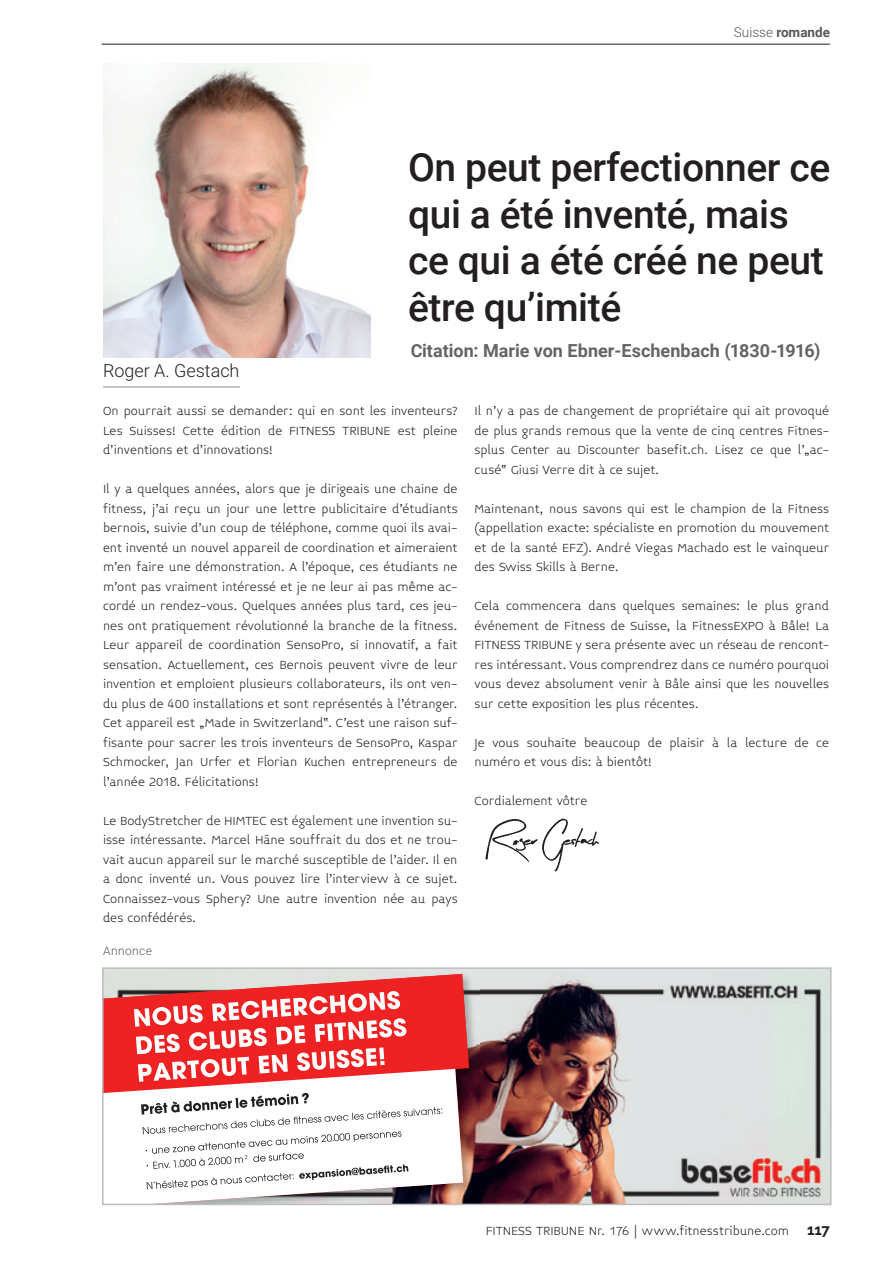
<style>
.page{position:relative;width:893px;height:1263px;background:#fff}
.page>*{position:absolute;margin:0;border:0;box-sizing:border-box;transform-origin:0 0}
.Titulli{font:500 39px/46.8px "Roboto";letter-spacing:-.01em;color:#231f20}
.t1{font:700 18px "Roboto";color:#231f20}
.t2{font:300 18px "Roboto";color:#231f20}
.Teksti_baze{font:300 13.5px/19.5px "Midiet Sans";letter-spacing:-.005em;color:#231f20;text-align:justify}
.t3{font:700 13.5px "Roboto";color:#57585a}
.Article_Body_Text{font:300 12px "Roboto";letter-spacing:.035em;color:#57585a}
.s1{font-weight:300}
.s2{font-family:"Raleway";font-weight:700;font-size:15px}
</style>
<div class="page">
<hr style="left:102px;top:44px;width:728px;height:1px;background:#231f20">
<img style="left:103px;top:64px;width:267px;height:293px">
<hr style="left:103px;top:386px;width:137px;height:2px;background:#b2b3b7">
<img style="left:105px;top:970px;width:723px;height:232px">
<svg style="left:105px;top:1189px;width:358px;height:13px"></svg>
<svg style="left:105px;top:974px;width:393px;height:215px"></svg>
<div style="left:102px;top:967px;width:729px;height:238px;border:2px solid #bcbdc0"></div>
<svg style="left:485px;top:819px;width:114px;height:52px"></svg>
<p class="t3" style="left:734px;top:23px;width:98px"><span class="s1">Suisse</span> romande</p>
<p class="Titulli" style="left:408px;top:142px;width:424px">On peut perfectionner ce qui a été inventé, mais ce qui a été créé ne peut être qu’imité</p>
<p class="t2" style="left:103px;top:358px;width:138px">Roger A. Gestach</p>
<h2 class="t1" style="left:410px;top:338px;width:412px">Citation: Marie von Ebner-Eschenbach (1830-1916)</h2>
<p class="Teksti_baze" style="left:103px;top:401px;width:356px">On pourrait aussi se demander: qui en sont les inventeurs?<br>Les Suisses! Cette édition de FITNESS TRIBUNE est pleine d’inventions et d’innovations!</p>
<p class="Teksti_baze" style="left:103px;top:479px;width:356px">Il y a quelques années, alors que je dirigeais une chaine de fitness, j’ai reçu un jour une lettre publicitaire d’étudiants bernois, suivie d’un coup de téléphone, comme quoi ils avai&shy;ent inventé un nouvel appareil de coordination et aimeraient m’en faire une démonstration. A l’époque, ces étudiants ne m’ont pas vraiment intéressé et je ne leur ai pas même ac&shy;cordé un rendez-vous. Quelques années plus tard, ces jeu&shy;nes ont pratiquement révolutionné la branche de la fitness.<br>Leur appareil de coordination SensoPro, si innovatif, a fait sensation. Actuellement, ces Bernois peuvent vivre de leur invention et emploient plusieurs collaborateurs, ils ont ven&shy;du plus de 400 installations et sont représentés à l’étranger.<br>Cet appareil est „Made in Switzerland“. C’est une raison suf&shy;fisante pour sacrer les trois inventeurs de SensoPro, Kaspar Schmocker, Jan Urfer et Florian Kuchen entrepreneurs de l’année 2018. Félicitations!</p>
<p class="Teksti_baze" style="left:103px;top:811px;width:356px">Le BodyStretcher de HIMTEC est également une invention su&shy;isse intéressante. Marcel Häne souffrait du dos et ne trou&shy;vait aucun appareil sur le marché susceptible de l’aider. Il en a donc inventé un. Vous pouvez lire l’interview à ce sujet.<br>Connaissez-vous Sphery? Une autre invention née au pays des confédérés.</p>
<p class="Article_Body_Text" style="left:103px;top:942px;width:50px">Annonce</p>
<p class="Teksti_baze" style="left:475px;top:401px;width:356px">Il n’y a pas de changement de propriétaire qui ait provoqué de plus grands remous que la vente de cinq centres Fitnes&shy;splus Center au Discounter basefit.ch. Lisez ce que l’„ac&shy;cusé“ Giusi Verre dit à ce sujet.</p>
<p class="Teksti_baze" style="left:475px;top:499px;width:356px">Maintenant, nous savons qui est le champion de la Fitness (appellation exacte: spécialiste en promotion du mouvement et de la santé EFZ). André Viegas Machado est le vainqueur des Swiss Skills à Berne.</p>
<p class="Teksti_baze" style="left:475px;top:596px;width:356px">Cela commencera dans quelques semaines: le plus grand événement de Fitness de Suisse, la FitnessEXPO à Bâle! La FITNESS TRIBUNE y sera présente avec un réseau de rencont&shy;res intéressant. Vous comprendrez dans ce numéro pourquoi vous devez absolument venir à Bâle ainsi que les nouvelles sur cette exposition les plus récentes.</p>
<p class="Teksti_baze" style="left:475px;top:733px;width:356px">Je vous souhaite beaucoup de plaisir à la lecture de ce numéro et vous dis: à bientôt!</p>
<p class="Teksti_baze" style="left:475px;top:791px;width:114px">Cordialement vôtre</p>
<p class="Teksti_baze" style="left:486px;top:1222px;width:346px">FITNESS TRIBUNE Nr. 176 | www.fitnesstribune.com <span class="s2">117</span></p>
</div>
